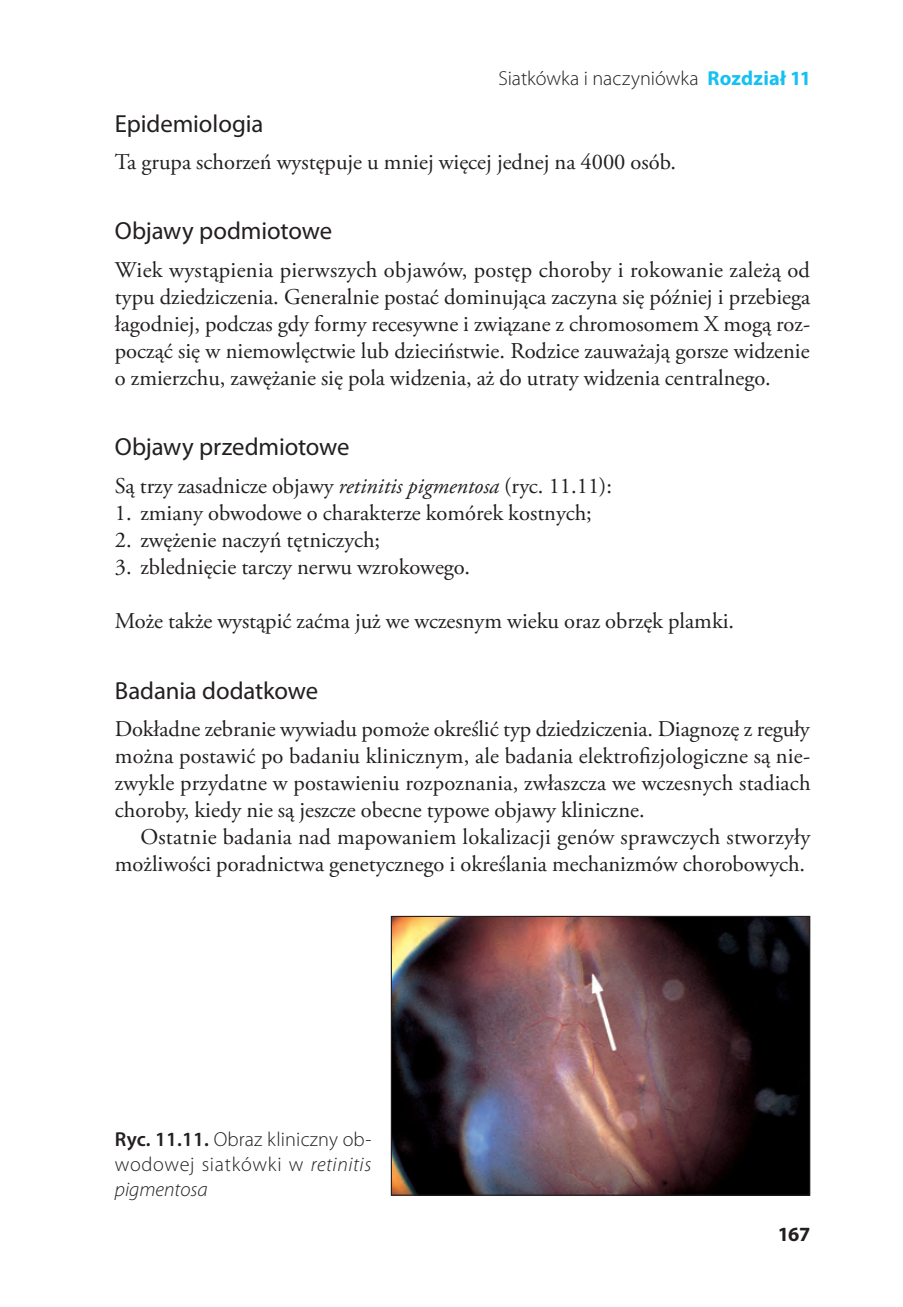
<style>
.page{position:relative;width:903px;height:1307px;background:#fff}
.page>*{position:absolute;margin:0;border:0;box-sizing:border-box;transform-origin:0 0}
.t3{font:24.75px "Myriad Pro";letter-spacing:-.005em;color:#231f20}
.tekst_1{font:22.5px/27px "Adobe Garamond Pro";color:#231f20;text-align:justify}
.tekst_2{font:22.5px/27px "Adobe Garamond Pro";color:#231f20;text-align:right}
.wyliczenia{font:22.5px "Adobe Garamond Pro";color:#231f20}
.ryc{font:300 20.25px/24.8px "Myriad Pro";letter-spacing:.01em;color:#231f20;text-align:justify}
.t1{font:700 20.25px "Myriad Pro";color:#231f20}
.s1{font-weight:700;color:#15c0f2}
.s2{font-style:italic}
.s3{font-weight:600}
</style>
<div class="page">
<img style="left:393px;top:917px;width:415px;height:276px">
<div style="left:391px;top:915px;width:419px;height:280px;border:1px solid #231f20"></div>
<p class="ryc" style="left:498px;top:67px;width:314px">Siatkówka i naczyniówka <span class="s1">Rozdział 11</span></p>
<p class="t3" style="left:115px;top:108px;width:150px">Epidemiologia</p>
<p class="tekst_1" style="left:115px;top:149px;width:563px">Ta grupa schorzeń występuje u mniej więcej jednej na 4000 osób.</p>
<p class="t3" style="left:115px;top:215px;width:219px">Objawy podmiotowe</p>
<p class="tekst_1" style="left:115px;top:257px;width:697px">Wiek wystąpienia pierwszych objawów, postęp choroby i rokowanie zależą od typu dziedziczenia. Generalnie postać dominująca zaczyna się później i przebiega łagodniej, podczas gdy formy recesywne i związane z chromosomem X mogą roz&shy;począć się w niemowlęctwie lub dzieciństwie. Rodzice zauważają gorsze widzenie o zmierzchu, zawężanie się pola widzenia, aż do utraty widzenia centralnego.</p>
<p class="t3" style="left:115px;top:431px;width:236px">Objawy przedmiotowe</p>
<p class="tekst_1" style="left:115px;top:473px;width:499px">Są trzy zasadnicze objawy <span class="s2">retinitis pigmentosa</span> (ryc. 11.11):</p>
<p class="wyliczenia" style="left:115px;top:499px;width:478px">1. zmiany obwodowe o charakterze komórek kostnych;</p>
<p class="wyliczenia" style="left:115px;top:526px;width:267px">2. zwężenie naczyń tętniczych;</p>
<p class="wyliczenia" style="left:115px;top:553px;width:357px">3. zblednięcie tarczy nerwu wzrokowego.</p>
<p class="tekst_1" style="left:115px;top:608px;width:621px">Może także wystąpić zaćma już we wczesnym wieku oraz obrzęk plamki.</p>
<p class="t3" style="left:115px;top:674px;width:205px">Badania dodatkowe</p>
<p class="tekst_1" style="left:115px;top:716px;width:697px">Dokładne zebranie wywiadu pomoże określić typ dziedziczenia. Diagnozę z reguły można postawić po badaniu klinicznym, ale badania elektrofizjologiczne są nie&shy;zwykle przydatne w postawieniu rozpoznania, zwłaszcza we wczesnych stadiach choroby, kiedy nie są jeszcze obecne typowe objawy kliniczne.</p>
<p class="tekst_2" style="left:115px;top:824px;width:697px">Ostatnie badania nad mapowaniem lokalizacji genów sprawczych stworzyły możliwości poradnictwa genetycznego i określania mechanizmów chorobowych.</p>
<p class="ryc" style="left:115px;top:1126px;width:258px"><span class="s3">Ryc. 11.11.</span> Obraz kliniczny ob&shy;wodowej siatkówki w <span class="s2">retinitis pigmentosa</span></p>
<p class="t1" style="left:778px;top:1220px;width:34px">167</p>
</div>
